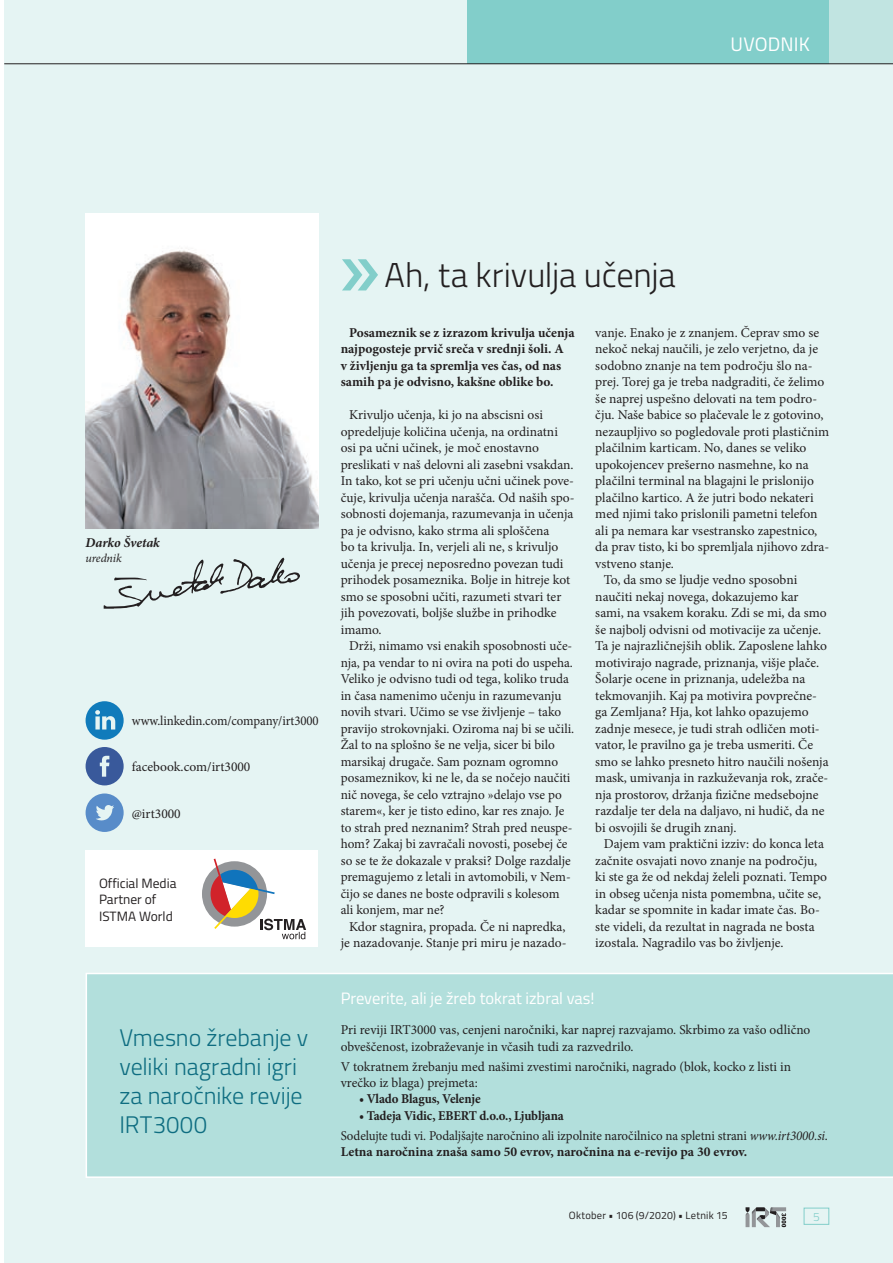
<style>
.page{position:relative;width:893px;height:1263px;background:#fff}
.page>*{position:absolute;margin:0;border:0;box-sizing:border-box;transform-origin:0 0}
.Članek_naslov{font:300 34.5px "Titillium";letter-spacing:-.005em;color:#231f20}
.t1{font:300 24px/28.8px "Titillium";letter-spacing:-.005em;color:#0e6d81}
.t2{font:19.5px "Titillium";letter-spacing:.01em;color:#fff}
.t3{font:16.5px "Titillium";color:#fff}
.vsebina_-_body_text{font:13.5px/16.5px "Minion Pro";color:#231f20}
.vsebina_-_body_text-2{font:13.5px/16.2px "Minion Pro";color:#231f20;scale:.96 1}
.vsebina_-_body_text-3{font:700 13.5px/16.5px "Minion Pro";color:#231f20}
.vsebina_-_body_text-4{font:700 13.5px "Minion Pro";color:#231f20;scale:.95 1}
.t4{font:13.5px/16.5px "Titillium";color:#231f20}
.vsebina_-_body_text-5{font:13.5px "Minion Pro";color:#231f20;scale:.95 1}
.t5{font:italic 700 13.5px "Minion Pro";letter-spacing:-.005em;color:#231f20}
.t6{font:italic 12px "Minion Pro";letter-spacing:-.015em;color:#231f20}
.t7{font:300 12px "Titillium";color:#82ceca}
.t8{font:10.5px "Titillium";letter-spacing:.02em;color:#231f20}
.s1{font-style:italic}
.s2{font-weight:700}
</style>
<div class="page">
<div style="left:4px;top:0;width:889px;height:1263px;background:#e5f4f3"></div>
<div style="left:829px;top:0;width:64px;height:64px;background:#c1e4e1"></div>
<div style="left:468px;top:0;width:361px;height:64px;background:#82ceca"></div>
<div style="left:86px;top:973px;width:807px;height:205px;background:#b2dfdc"></div>
<svg style="left:745px;top:1207px;width:41px;height:20px"></svg>
<div style="left:804px;top:1208px;width:25px;height:17px;border:1px solid #82ceca"></div>
<svg style="left:104px;top:558px;width:196px;height:51px"></svg>
<img style="left:86px;top:213px;width:232px;height:315px">
<div style="left:86px;top:850px;width:232px;height:97px;background:#fff"></div>
<div style="left:202px;top:861px;width:65px;height:65px;background:#939598;border-radius:50%"></div>
<svg style="left:211px;top:859px;width:95px;height:80px"></svg>
<svg style="left:86px;top:701px;width:38px;height:39px"></svg>
<svg style="left:86px;top:747px;width:38px;height:38px"></svg>
<svg style="left:86px;top:793px;width:38px;height:39px"></svg>
<svg style="left:342px;top:259px;width:36px;height:31px"></svg>
<hr style="left:4px;top:63px;width:889px;height:1px;background:#231f20">
<h3 class="t2" style="left:731px;top:30px;width:81px">UVODNIK</h3>
<p class="t5" style="left:86px;top:533px;width:76px">Darko Švetak</p>
<p class="t6" style="left:86px;top:549px;width:38px">urednik</p>
<p class="vsebina_-_body_text-5" style="left:132px;top:712px;width:198px">www.linkedin.com/company/irt3000</p>
<p class="vsebina_-_body_text" style="left:132px;top:759px;width:120px">facebook.com/irt3000</p>
<p class="vsebina_-_body_text" style="left:132px;top:805px;width:50px">@irt3000</p>
<p class="t4" style="left:99px;top:874px;width:79px">Official Media<br>Partner of<br>ISTMA World</p>
<h2 class="t1" style="left:119px;top:1022px;width:190px">Vmesno žrebanje v veliki nagradni igri za naročnike revije<br>IRT3000</h2>
<p class="Članek_naslov" style="left:384px;top:250px;width:293px">Ah, ta krivulja učenja</p>
<p class="vsebina_-_body_text-3" style="left:341px;top:324px;width:235px;text-indent:9px">Posameznik se z izrazom krivulja učenja najpogosteje prvič sreča v srednji šoli. A<br>v življenju ga ta spremlja ves čas, od nas samih pa je odvisno, kakšne oblike bo.</p>
<p class="vsebina_-_body_text" style="left:341px;top:407px;width:235px;text-indent:9px">Krivuljo učenja, ki jo na abscisni osi opredeljuje količina učenja, na ordinatni osi pa učni učinek, je moč enostavno preslikati v naš delovni ali zasebni vsakdan.<br>In tako, kot se pri učenju učni učinek pove&shy;čuje, krivulja učenja narašča. Od naših spo&shy;sobnosti dojemanja, razumevanja in učenja pa je odvisno, kako strma ali sploščena<br>bo ta krivulja. In, verjeli ali ne, s krivuljo učenja je precej neposredno povezan tudi prihodek posameznika. Bolje in hitreje kot smo se sposobni učiti, razumeti stvari ter jih povezovati, boljše službe in prihodke imamo.</p>
<p class="vsebina_-_body_text" style="left:341px;top:638px;width:235px;text-indent:9px">Drži, nimamo vsi enakih sposobnosti uče&shy;nja, pa vendar to ni ovira na poti do uspeha.<br>Veliko je odvisno tudi od tega, koliko truda in časa namenimo učenju in razumevanju novih stvari. Učimo se vse življenje – tako pravijo strokovnjaki. Oziroma naj bi se učili.<br>Žal to na splošno še ne velja, sicer bi bilo marsikaj drugače. Sam poznam ogromno posameznikov, ki ne le, da se nočejo naučiti nič novega, še celo vztrajno »delajo vse po starem«, ker je tisto edino, kar res znajo. Je to strah pred neznanim? Strah pred neuspe&shy;hom? Zakaj bi zavračali novosti, posebej če so se te že dokazale v praksi? Dolge razdalje premagujemo z letali in avtomobili, v Nem&shy;čijo se danes ne boste odpravili s kolesom ali konjem, mar ne?</p>
<p class="vsebina_-_body_text" style="left:341px;top:918px;width:227px;text-align:center">Kdor stagnira, propada. Če ni napredka, je nazadovanje. Stanje pri miru je nazado-</p>
<p class="vsebina_-_body_text" style="left:595px;top:324px;width:235px">vanje. Enako je z znanjem. Čeprav smo se nekoč nekaj naučili, je zelo verjetno, da je sodobno znanje na tem področju šlo na&shy;prej. Torej ga je treba nadgraditi, če želimo še naprej uspešno delovati na tem podro&shy;čju. Naše babice so plačevale le z gotovino, nezaupljivo so pogledovale proti plastičnim plačilnim karticam. No, danes se veliko upokojencev prešerno nasmehne, ko na plačilni terminal na blagajni le prislonijo plačilno kartico. A že jutri bodo nekateri med njimi tako prislonili pametni telefon ali pa nemara kar vsestransko zapestnico, da prav tisto, ki bo spremljala njihovo zdra&shy;vstveno stanje.</p>
<p class="vsebina_-_body_text" style="left:595px;top:572px;width:235px;text-indent:9px">To, da smo se ljudje vedno sposobni naučiti nekaj novega, dokazujemo kar sami, na vsakem koraku. Zdi se mi, da smo še najbolj odvisni od motivacije za učenje.<br>Ta je najrazličnejših oblik. Zaposlene lahko motivirajo nagrade, priznanja, višje plače.<br>Šolarje ocene in priznanja, udeležba na tekmovanjih. Kaj pa motivira povprečne&shy;ga Zemljana? Hja, kot lahko opazujemo zadnje mesece, je tudi strah odličen moti&shy;vator, le pravilno ga je treba usmeriti. Če smo se lahko presneto hitro naučili nošenja mask, umivanja in razkuževanja rok, zrače&shy;nja prostorov, držanja fizične medsebojne razdalje ter dela na daljavo, ni hudič, da ne bi osvojili še drugih znanj.</p>
<p class="vsebina_-_body_text" style="left:595px;top:836px;width:233px;text-indent:9px">Dajem vam praktični izziv: do konca leta začnite osvajati novo znanje na področju, ki ste ga že od nekdaj želeli poznati. Tempo in obseg učenja nista pomembna, učite se, kadar se spomnite in kadar imate čas. Bo&shy;ste videli, da rezultat in nagrada ne bosta izostala. Nagradilo vas bo življenje.</p>
<p class="t3" style="left:341px;top:986px;width:255px">Preverite, ali je žreb tokrat izbral vas!</p>
<p class="vsebina_-_body_text" style="left:341px;top:1022px;width:471px">Pri reviji IRT3000 vas, cenjeni naročniki, kar naprej razvajamo. Skrbimo za vašo odlično obveščenost, izobraževanje in včasih tudi za razvedrilo.</p>
<p class="vsebina_-_body_text" style="left:341px;top:1059px;width:452px">V tokratnem žrebanju med našimi zvestimi naročniki, nagrado (blok, kocko z listi in vrečko iz blaga) prejmeta:</p>
<p class="vsebina_-_body_text-4" style="left:359px;top:1089px;width:129px">• Vlado Blagus, Velenje</p>
<p class="vsebina_-_body_text-4" style="left:359px;top:1106px;width:217px">• Tadeja Vidic, EBERT d.o.o., Ljubljana</p>
<p class="vsebina_-_body_text-2" style="left:341px;top:1128px;width:509px">Sodelujte tudi vi. Podaljšajte naročnino ali izpolnite naročilnico na spletni strani <span class="s1">www.irt3000.si</span>.<br><span class="s2">Letna naročnina znaša samo 50 evrov, naročnina na e-revijo pa 30 evrov.</span></p>
<p class="t8" style="left:569px;top:1208px;width:160px">Oktober • 106 (9/2020) • Letnik 15</p>
<p class="t7" style="left:813px;top:1208px;width:8px">5</p>
</div>
